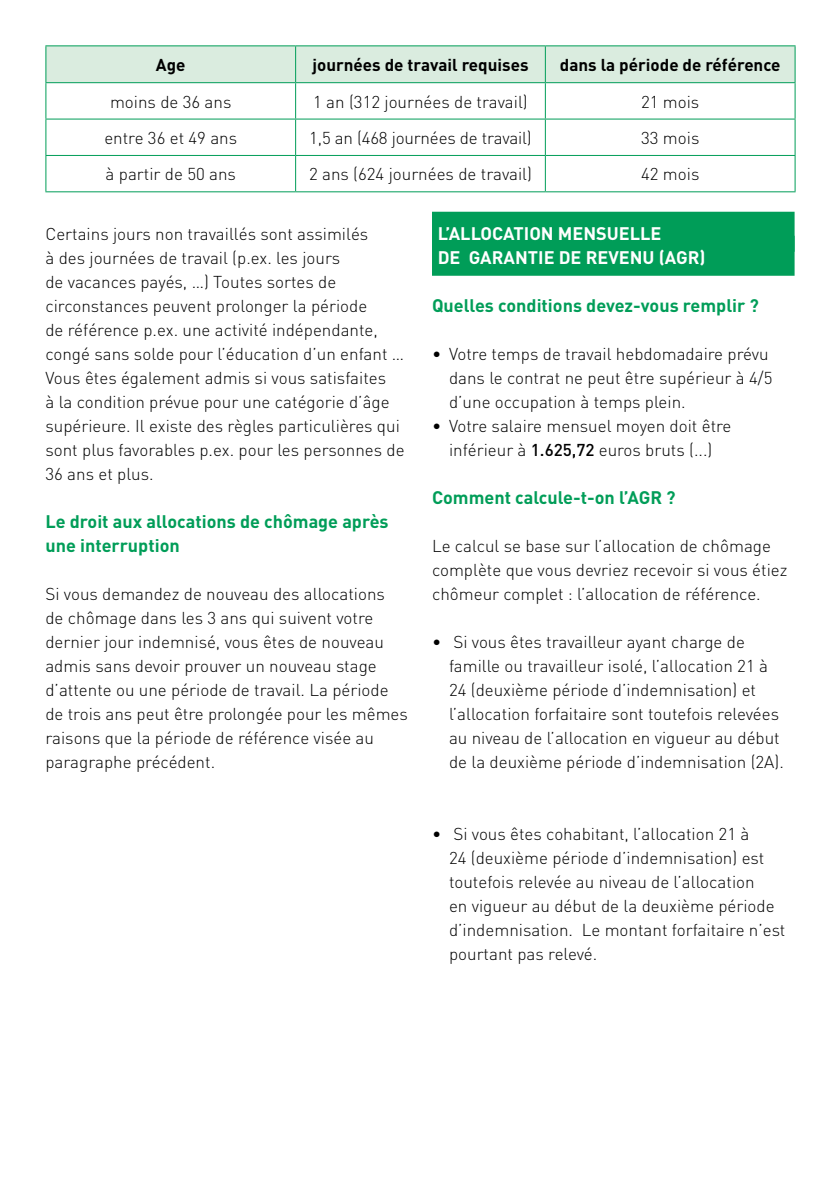
<style>
.page{position:relative;width:840px;height:1191px;background:#fff}
.page>*{position:absolute;margin:0;border:0;box-sizing:border-box;transform-origin:0 0}
.t1{font:700 18px/24px "DIN";color:#009d58}
.t2{font:700 18px/24px "DIN";color:#fff}
.t3{font:300 17px/24px "DIN";color:#000}
.t4{font:700 17px "DIN";color:#000}
.s1{font-weight:500}
</style>
<div class="page">
<div style="left:46px;top:46px;width:748px;height:36px;background:#daecdf"></div>
<hr style="left:45px;top:46px;width:1px;height:36px;background:#009d58">
<hr style="left:45px;top:45px;width:250px;height:1px;background:#009d58">
<hr style="left:295px;top:45px;width:250px;height:1px;background:#009d58">
<hr style="left:545px;top:45px;width:250px;height:1px;background:#009d58">
<hr style="left:295px;top:46px;width:1px;height:36px;background:#009d58">
<hr style="left:544px;top:46px;width:1px;height:36px;background:#009d58">
<hr style="left:794px;top:46px;width:1px;height:36px;background:#009d58">
<hr style="left:45px;top:83px;width:1px;height:36px;background:#009d58">
<hr style="left:45px;top:120px;width:1px;height:35px;background:#009d58">
<hr style="left:45px;top:82px;width:250px;height:1px;background:#009d58">
<hr style="left:295px;top:82px;width:250px;height:1px;background:#009d58">
<hr style="left:295px;top:83px;width:1px;height:36px;background:#009d58">
<hr style="left:295px;top:120px;width:1px;height:35px;background:#009d58">
<hr style="left:45px;top:119px;width:250px;height:1px;background:#009d58">
<hr style="left:295px;top:119px;width:250px;height:1px;background:#009d58">
<hr style="left:544px;top:83px;width:1px;height:36px;background:#009d58">
<hr style="left:544px;top:120px;width:1px;height:35px;background:#009d58">
<hr style="left:545px;top:82px;width:250px;height:1px;background:#009d58">
<hr style="left:794px;top:83px;width:1px;height:36px;background:#009d58">
<hr style="left:794px;top:120px;width:1px;height:35px;background:#009d58">
<hr style="left:545px;top:119px;width:250px;height:1px;background:#009d58">
<hr style="left:45px;top:156px;width:1px;height:35px;background:#009d58">
<hr style="left:45px;top:155px;width:250px;height:1px;background:#009d58">
<hr style="left:295px;top:155px;width:250px;height:1px;background:#009d58">
<hr style="left:295px;top:156px;width:1px;height:35px;background:#009d58">
<hr style="left:45px;top:191px;width:250px;height:1px;background:#009d58">
<hr style="left:295px;top:191px;width:250px;height:1px;background:#009d58">
<hr style="left:544px;top:156px;width:1px;height:35px;background:#009d58">
<hr style="left:545px;top:155px;width:250px;height:1px;background:#009d58">
<hr style="left:794px;top:156px;width:1px;height:35px;background:#009d58">
<hr style="left:545px;top:191px;width:250px;height:1px;background:#009d58">
<div style="left:432px;top:212px;width:362px;height:40px;background:#009d58"></div>
<div style="left:432px;top:236px;width:362px;height:40px;background:#009d58"></div>
<p class="t4" style="left:156px;top:54px;width:31px">Age</p>
<p class="t4" style="left:312px;top:54px;width:217px">journées de travail requises</p>
<p class="t4" style="left:559px;top:54px;width:222px">dans la période de référence</p>
<p class="t3" style="left:110px;top:89px;width:123px">moins de 36 ans</p>
<p class="t3" style="left:313px;top:89px;width:216px">1 an (312 journées de travail)</p>
<p class="t3" style="left:640px;top:89px;width:60px">21 mois</p>
<p class="t3" style="left:104px;top:126px;width:134px">entre 36 et 49 ans</p>
<p class="t3" style="left:309px;top:126px;width:224px">1,5 an (468 journées de travail)</p>
<p class="t3" style="left:640px;top:126px;width:60px">33 mois</p>
<p class="t3" style="left:105px;top:162px;width:132px">à partir de 50 ans</p>
<p class="t3" style="left:309px;top:162px;width:224px">2 ans (624 journées de travail)</p>
<p class="t3" style="left:640px;top:162px;width:60px">42 mois</p>
<p class="t3" style="left:45px;top:222px;width:360px">Certains jours non travaillés sont assimilés<br>à des journées de travail (p.ex. les jours<br>de vacances payés, …) Toutes sortes de circonstances peuvent prolonger la période<br>de référence p.ex. une activité indépendante, congé sans solde pour l’éducation d’un enfant … Vous êtes également admis si vous satisfaites<br>à la condition prévue pour une catégorie d’âge supérieure. Il existe des règles particulières qui sont plus favorables p.ex. pour les personnes de 36 ans et plus.</p>
<p class="t1" style="left:45px;top:509px;width:344px">Le droit aux allocations de chômage après une interruption</p>
<p class="t3" style="left:45px;top:582px;width:364px">Si vous demandez de nouveau des allocations<br>de chômage dans les 3 ans qui suivent votre dernier jour indemnisé, vous êtes de nouveau admis sans devoir prouver un nouveau stage d’attente ou une période de travail. La période de trois ans peut être prolongée pour les mêmes raisons que la période de référence visée au paragraphe précédent.</p>
<p class="t2" style="left:437px;top:221px;width:269px">L’ALLOCATION MENSUELLE<br>DE GARANTIE DE REVENU (AGR)</p>
<p class="t1" style="left:432px;top:293px;width:328px">Quelles conditions devez-vous remplir ?</p>
<p class="t3" style="left:449px;top:342px;width:325px;text-indent:-17px">• Votre temps de travail hebdomadaire prévu dans le contrat ne peut être supérieur à 4/5 d’une occupation à temps plein.</p>
<p class="t3" style="left:432px;top:414px;width:301px;text-align:center">• Votre salaire mensuel moyen doit être inférieur à <span class="s1">1.625,72</span> euros bruts (...)</p>
<p class="t1" style="left:432px;top:485px;width:245px">Comment calcule-t-on l’AGR ?</p>
<p class="t3" style="left:432px;top:534px;width:357px">Le calcul se base sur l’allocation de chômage complète que vous devriez recevoir si vous étiez chômeur complet : l’allocation de référence.</p>
<p class="t3" style="left:449px;top:630px;width:336px;text-indent:-17px">• Si vous êtes travailleur ayant charge de famille ou travailleur isolé, l’allocation 21 à 24 (deuxième période d’indemnisation) et l’allocation forfaitaire sont toutefois relevées au niveau de l’allocation en vigueur au début de la deuxième période d’indemnisation (2A).</p>
<p class="t3" style="left:449px;top:822px;width:338px;text-indent:-17px">• Si vous êtes cohabitant, l’allocation 21 à<br>24 (deuxième période d’indemnisation) est toutefois relevée au niveau de l’allocation<br>en vigueur au début de la deuxième période d’indemnisation. Le montant forfaitaire n’est pourtant pas relevé.</p>
</div>
